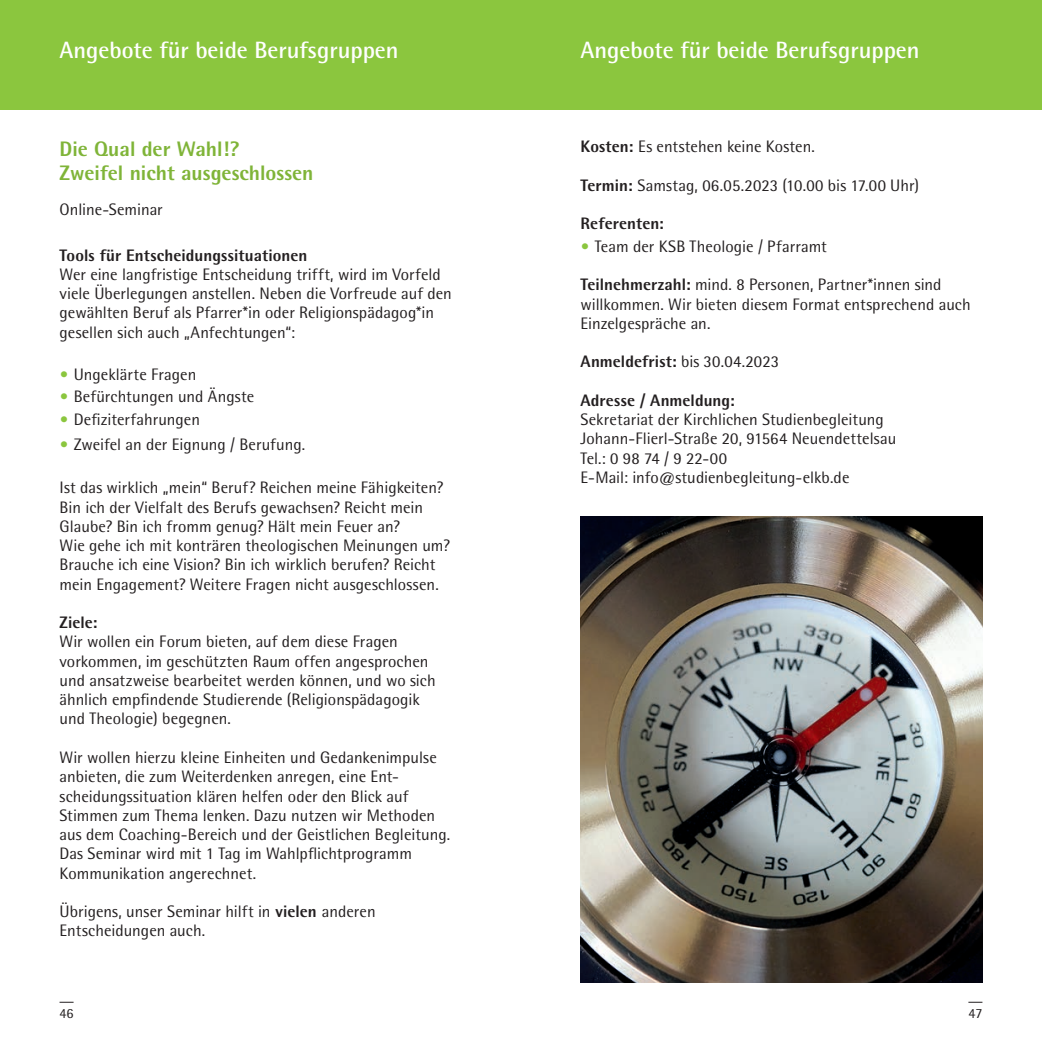
<style>
.page{position:relative;width:1042px;height:1042px;background:#fff}
.page>*{position:absolute;margin:0;border:0;box-sizing:border-box;transform-origin:0 0}
.t1{font:700 23.62px "Agfa Rotis Semisans";color:#fff}
.t2{font:800 21px/24.5px "Agfa Rotis Semisans";color:#7fb438}
.t3{font:16.62px/19.2px "Agfa Rotis Semisans";color:#231f20}
.t4{font:800 16.62px "Agfa Rotis Semisans";letter-spacing:.005em;color:#231f20}
.t5{font:14px "Agfa Rotis Semisans";color:#231f20}
.s1{font-weight:800;color:#8bc63e}
.s2{font-weight:800}
.s3{font-weight:400}
</style>
<div class="page">
<div style="left:521px;top:0;width:521px;height:109px;background:#8bc63e"></div>
<div style="left:0;top:0;width:521px;height:109px;background:#8bc63e"></div>
<svg style="left:60px;top:1002px;width:14px;height:1px"></svg>
<svg style="left:968px;top:1002px;width:14px;height:1px"></svg>
<img style="left:580px;top:516px;width:402px;height:466px">
<h1 class="t1" style="left:60px;top:35px;width:340px">Angebote für beide Berufsgruppen</h1>
<h1 class="t1" style="left:580px;top:35px;width:340px">Angebote für beide Berufsgruppen</h1>
<p class="t2" style="left:60px;top:136px;width:255px">Die Qual der Wahl!?<br>Zweifel nicht ausgeschlossen</p>
<p class="t3" style="left:60px;top:200px;width:105px">Online-Seminar</p>
<p class="t4" style="left:60px;top:244px;width:249px">Tools für Entscheidungssituationen</p>
<p class="t3" style="left:60px;top:264px;width:394px">Wer eine langfristige Entscheidung trifft, wird im Vorfeld viele Überlegungen anstellen. Neben die Vorfreude auf den gewählten Beruf als Pfarrer*in oder Religionspädagog*in gesellen sich auch „Anfechtungen“:</p>
<p class="t3" style="left:60px;top:364px;width:138px"><span class="s1">•</span> Ungeklärte Fragen</p>
<p class="t3" style="left:60px;top:387px;width:196px"><span class="s1">•</span> Befürchtungen und Ängste</p>
<p class="t3" style="left:60px;top:410px;width:142px"><span class="s1">•</span> Defiziterfahrungen</p>
<p class="t3" style="left:60px;top:434px;width:247px"><span class="s1">•</span> Zweifel an der Eignung / Berufung.</p>
<p class="t3" style="left:60px;top:478px;width:392px">Ist das wirklich „mein“ Beruf? Reichen meine Fähigkeiten?<br>Bin ich der Vielfalt des Berufs gewachsen? Reicht mein Glaube? Bin ich fromm genug? Hält mein Feuer an?<br>Wie gehe ich mit konträren theologischen Meinungen um?<br>Brauche ich eine Vision? Bin ich wirklich berufen? Reicht mein Engagement? Weitere Fragen nicht ausgeschlossen.</p>
<p class="t4" style="left:60px;top:612px;width:39px">Ziele:</p>
<p class="t3" style="left:60px;top:632px;width:378px">Wir wollen ein Forum bieten, auf dem diese Fragen vorkommen, im geschützten Raum offen angesprochen und ansatzweise bearbeitet werden können, und wo sich ähnlich empfindende Studierende (Religionspädagogik und Theologie) begegnen.</p>
<p class="t3" style="left:60px;top:747px;width:392px">Wir wollen hierzu kleine Einheiten und Gedankenimpulse anbieten, die zum Weiterdenken anregen, eine Ent&shy;scheidungssituation klären helfen oder den Blick auf Stimmen zum Thema lenken. Dazu nutzen wir Methoden aus dem Coaching-Bereich und der Geistlichen Begleitung.<br>Das Seminar wird mit 1 Tag im Wahlpflichtprogramm Kommunikation angerechnet.</p>
<p class="t3" style="left:60px;top:901px;width:318px">Übrigens, unser Seminar hilft in <span class="s2">vielen</span> anderen<br>Entscheidungen auch.</p>
<p class="t3" style="left:580px;top:137px;width:236px"><span class="s2">Kosten:</span> Es entstehen keine Kosten.</p>
<p class="t3" style="left:580px;top:175px;width:340px"><span class="s2">Termin:</span> Samstag, 06.05.2023 (10.00 bis 17.00 Uhr)</p>
<p class="t4" style="left:580px;top:213px;width:85px">Referenten:</p>
<p class="t3" style="left:580px;top:236px;width:248px"><span class="s1">•</span> Team der KSB Theologie / Pfarramt</p>
<p class="t3" style="left:580px;top:275px;width:392px"><span class="s2">Teilnehmerzahl:</span> mind. 8 Personen, Partner*innen sind willkommen. Wir bieten diesem Format entsprechend auch<br>Einzelgespräche an.</p>
<p class="t4" style="left:580px;top:351px;width:200px">Anmeldefrist: <span class="s3">bis 30.04.2023</span></p>
<p class="t4" style="left:580px;top:390px;width:156px">Adresse / Anmeldung:</p>
<p class="t3" style="left:580px;top:410px;width:317px">Sekretariat der Kirchlichen Studienbegleitung Johann-Flierl-Straße 20, 91564 Neuendettelsau Tel.: 0 98 74 / 9 22-00<br>E-Mail: info@studienbegleitung-elkb.de</p>
<p class="t5" style="left:60px;top:1004px;width:16px">46</p>
<p class="t5" style="left:968px;top:1004px;width:16px">47</p>
</div>
